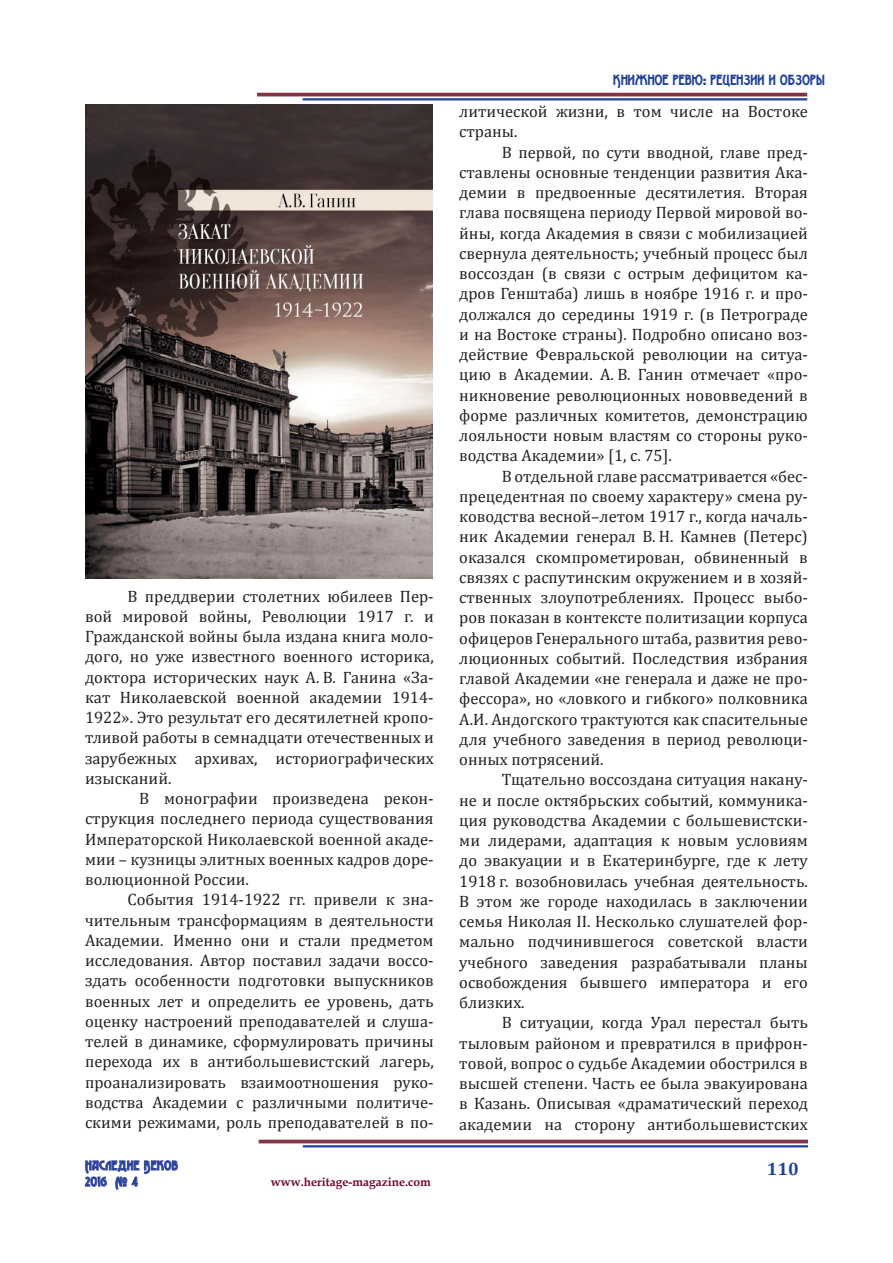
<style>
.page{position:relative;width:893px;height:1263px;background:#fff}
.page>*{position:absolute;margin:0;border:0;box-sizing:border-box;transform-origin:0 0}
.t1{font:700 18px "Cambria";color:#20419a}
.t2{font:16.5px/20.2px "Cambria";color:#231f20;text-align:justify}
.t3{font:15px "Advokat Modern";color:#20419a}
.t4{font:13.5px/16.2px "Advokat Modern";letter-spacing:.03em;color:#20419a}
.t5{font:700 12px "Book Antiqua";color:#6e0731}
</style>
<div class="page">
<hr style="left:259px;top:1140px;width:549px;height:3px;background:#823449">
<hr style="left:303px;top:1145px;width:505px;height:2px;background:#20419a">
<svg style="left:85px;top:1160px;width:93px;height:30px"></svg>
<hr style="left:257px;top:93px;width:550px;height:3px;background:#823449">
<hr style="left:303px;top:98px;width:504px;height:2px;background:#20419a">
<img style="left:86px;top:104px;width:347px;height:474px">
<p class="t2" style="left:85px;top:586px;width:350px;text-indent:43px">В преддверии столетних юбилеев Пер&shy;вой мировой войны, Революции 1917 г. и Гражданской войны была издана книга моло&shy;дого, но уже известного военного историка, доктора исторических наук А. В. Ганина «За&shy;кат Николаевской военной академии 1914- 1922». Это результат его десятилетней кропо&shy;тливой работы в семнадцати отечественных и зарубежных архивах, историографических изысканий.</p>
<p class="t2" style="left:85px;top:788px;width:350px;text-indent:54px">В монографии произведена рекон&shy;струкция последнего периода существования Императорской Николаевской военной акаде&shy;мии – кузницы элитных военных кадров доре&shy;волюционной России.</p>
<p class="t2" style="left:85px;top:889px;width:350px;text-indent:43px">События 1914-1922 гг. привели к зна&shy;чительным трансформациям в деятельности Академии. Именно они и стали предметом исследования. Автор поставил задачи воссо&shy;здать особенности подготовки выпускников военных лет и определить ее уровень, дать оценку настроений преподавателей и слуша&shy;телей в динамике, сформулировать причины перехода их в антибольшевистский лагерь, проанализировать взаимоотношения руко&shy;водства Академии с различными политиче&shy;скими режимами, роль преподавателей в по-</p>
<p class="t4" style="left:85px;top:1158px;width:95px">Наследие Веков<br>2016 № 4</p>
<p class="t5" style="left:271px;top:1174px;width:161px">www.heritage-magazine.com</p>
<p class="t3" style="left:613px;top:72px;width:214px">Книжное ревю: рецензии и обзоры</p>
<p class="t2" style="left:459px;top:101px;width:350px">литической жизни, в том числе на Востоке страны.</p>
<p class="t2" style="left:459px;top:142px;width:350px;text-indent:43px">В первой, по сути вводной, главе пред&shy;ставлены основные тенденции развития Ака&shy;демии в предвоенные десятилетия. Вторая глава посвящена периоду Первой мировой во&shy;йны, когда Академия в связи с мобилизацией свернула деятельность; учебный процесс был воссоздан (в связи с острым дефицитом ка&shy;дров Генштаба) лишь в ноябре 1916 г. и про&shy;должался до середины 1919 г. (в Петрограде и на Востоке страны). Подробно описано воз&shy;действие Февральской революции на ситуа&shy;цию в Академии. А. В. Ганин отмечает «про&shy;никновение революционных нововведений в форме различных комитетов, демонстрацию лояльности новым властям со стороны руко&shy;водства Академии» [1, с. 75].</p>
<p class="t2" style="left:459px;top:466px;width:350px;text-indent:43px">В отдельной главе рассматривается «бес&shy;прецедентная по своему характеру» смена ру&shy;ководства весной–летом 1917 г., когда началь&shy;ник Академии генерал В. Н. Камнев (Петерс) оказался скомпрометирован, обвиненный в связях с распутинским окружением и в хозяй&shy;ственных злоупотреблениях. Процесс выбо&shy;ров показан в контексте политизации корпуса офицеров Генерального штаба, развития рево&shy;люционных событий. Последствия избрания главой Академии «не генерала и даже не про&shy;фессора», но «ловкого и гибкого» полковника А.И. Андогского трактуются как спасительные для учебного заведения в период революци&shy;онных потрясений.</p>
<p class="t2" style="left:459px;top:769px;width:350px;text-indent:43px">Тщательно воссоздана ситуация накану&shy;не и после октябрьских событий, коммуника&shy;ция руководства Академии с большевистски&shy;ми лидерами, адаптация к новым условиям до эвакуации и в Екатеринбурге, где к лету 1918 г. возобновилась учебная деятельность.<br>В этом же городе находилась в заключении семья Николая II. Несколько слушателей фор&shy;мально подчинившегося советской власти учебного заведения разрабатывали планы освобождения бывшего императора и его близких.</p>
<p class="t2" style="left:459px;top:1012px;width:350px;text-indent:43px">В ситуации, когда Урал перестал быть тыловым районом и превратился в прифрон&shy;товой, вопрос о судьбе Академии обострился в высшей степени. Часть ее была эвакуирована в Казань. Описывая «драматический переход академии на сторону антибольшевистских</p>
<p class="t1" style="left:767px;top:1156px;width:33px">110</p>
</div>
